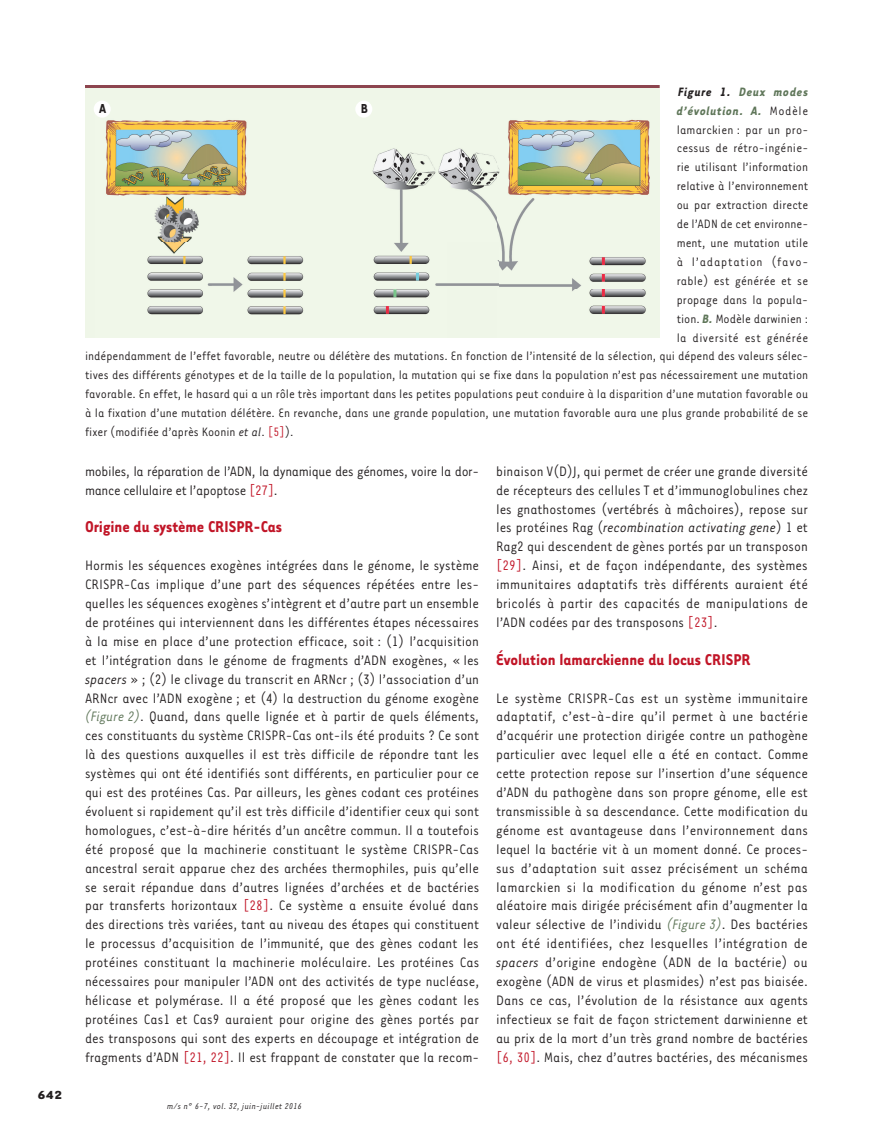
<style>
.page{position:relative;width:893px;height:1148px;background:#fff}
.page>*{position:absolute;margin:0;border:0;box-sizing:border-box;transform-origin:0 0}
.t1{font:700 18px "Tarzana Narrow";color:#c11527}
.t2{font:15.75px/18.9px "Tarzana Narrow";color:#231f20;text-align:justify}
.t3{font:15.75px/18.9px "Tarzana Narrow";letter-spacing:-.02em;color:#231f20}
.t4{font:700 15px "Tarzana Narrow";color:#231f20}
.t5{font:13.95px "Tarzana Narrow";color:#231f20}
.t6{font:italic 700 13.95px "Tarzana Narrow";letter-spacing:.05em;color:#5f7659}
.t7{font:13.95px "Tarzana Narrow";letter-spacing:.03em;color:#231f20}
.t8{font:13.95px "Tarzana Narrow";letter-spacing:.02em;color:#231f20}
.t9{font:13.95px "Tarzana Narrow";letter-spacing:.055em;color:#231f20}
.t10{font:700 13.5px "Tarzana Wide";color:#231f20}
.t11{font:italic 9.75px "Tarzana Narrow";letter-spacing:.025em;color:#231f20}
.s1{color:#231f20}
.s2{font-weight:400;font-style:normal;color:#231f20}
.s3{font-weight:700;font-style:italic;color:#5f7659}
.s4{font-style:italic}
.s5{color:#c11527}
.s6{font-style:italic;color:#5f7659}
</style>
<div class="page">
<div style="left:85px;top:85px;width:575px;height:252px;background:#eff6e8"></div>
<img style="left:97px;top:101px;width:552px;height:214px">
<div style="left:94px;top:101px;width:17px;height:17px;background:#fff;border-radius:50%"></div>
<div style="left:355px;top:101px;width:17px;height:17px;background:#fff;border-radius:50%"></div>
<hr style="left:85px;top:85px;width:575px;height:3px;background:#8d454f">
<p class="t10" style="left:38px;top:1086px;width:26px">642</p>
<p class="t6" style="left:678px;top:83px;width:131px"><span class="s1">Figure 1.</span> Deux modes</p>
<p class="t6" style="left:677px;top:102px;width:133px">d’évolution. A. <span class="s2">Modèle</span></p>
<p class="t5" style="left:677px;top:121px;width:133px">lamarckien : par un pro-</p>
<p class="t5" style="left:677px;top:140px;width:133px">cessus de rétro-ingénie-</p>
<p class="t5" style="left:677px;top:159px;width:133px">rie utilisant l’information</p>
<p class="t5" style="left:677px;top:178px;width:133px">relative à l’environnement</p>
<p class="t5" style="left:677px;top:197px;width:133px">ou par extraction directe</p>
<p class="t5" style="left:677px;top:215px;width:133px">de l’ADN de cet environne-</p>
<p class="t5" style="left:677px;top:234px;width:133px">ment, une mutation utile</p>
<p class="t9" style="left:677px;top:253px;width:133px">à l’adaptation (favo-</p>
<p class="t8" style="left:677px;top:272px;width:133px">rable) est générée et se</p>
<p class="t5" style="left:677px;top:291px;width:133px">propage dans la popula-</p>
<p class="t5" style="left:677px;top:310px;width:133px">tion. <span class="s3">B.</span> Modèle darwinien :</p>
<p class="t7" style="left:677px;top:329px;width:133px">la diversité est générée</p>
<p class="t5" style="left:85px;top:348px;width:725px">indépendamment de l’effet favorable, neutre ou délétère des mutations. En fonction de l’intensité de la sélection, qui dépend des valeurs sélec-</p>
<p class="t5" style="left:85px;top:367px;width:725px">tives des différents génotypes et de la taille de la population, la mutation qui se fixe dans la population n’est pas nécessairement une mutation</p>
<p class="t5" style="left:85px;top:386px;width:725px">favorable. En effet, le hasard qui a un rôle très important dans les petites populations peut conduire à la disparition d’une mutation favorable ou</p>
<p class="t5" style="left:85px;top:404px;width:725px">à la fixation d’une mutation délétère. En revanche, dans une grande population, une mutation favorable aura une plus grande probabilité de se</p>
<p class="t5" style="left:85px;top:423px;width:210px">fixer (modifiée d’après Koonin <span class="s4">et al</span>. <span class="s5">[5]</span>).</p>
<p class="t4" style="left:99px;top:99px;width:9px">A</p>
<p class="t4" style="left:361px;top:99px;width:9px">B</p>
<p class="t3" style="left:85px;top:461px;width:395px">mobiles, la réparation de l’ADN, la dynamique des génomes, voire la dor&shy;mance cellulaire et l’apoptose <span class="s5">[27]</span>.</p>
<p class="t1" style="left:85px;top:516px;width:199px">Origine du système CRISPR-Cas</p>
<p class="t2" style="left:85px;top:555px;width:396px">Hormis les séquences exogènes intégrées dans le génome, le système CRISPR-Cas implique d’une part des séquences répétées entre les&shy;quelles les séquences exogènes s’intègrent et d’autre part un ensemble de protéines qui interviennent dans les différentes étapes nécessaires à la mise en place d’une protection efficace, soit : (1) l’acquisition et l’intégration dans le génome de fragments d’ADN exogènes, « les <span class="s4">spacers</span> » ; (2) le clivage du transcrit en ARNcr ; (3) l’association d’un ARNcr avec l’ADN exogène ; et (4) la destruction du génome exogène <span class="s6">(Figure 2)</span>. Quand, dans quelle lignée et à partir de quels éléments, ces constituants du système CRISPR-Cas ont-ils été produits ? Ce sont là des questions auxquelles il est très difficile de répondre tant les systèmes qui ont été identifiés sont différents, en particulier pour ce qui est des protéines Cas. Par ailleurs, les gènes codant ces protéines évoluent si rapidement qu’il est très difficile d’identifier ceux qui sont homologues, c’est-à-dire hérités d’un ancêtre commun. Il a toutefois été proposé que la machinerie constituant le système CRISPR-Cas ancestral serait apparue chez des archées thermophiles, puis qu’elle se serait répandue dans d’autres lignées d’archées et de bactéries par transferts horizontaux <span class="s5">[28]</span>. Ce système a ensuite évolué dans des directions très variées, tant au niveau des étapes qui constituent le processus d’acquisition de l’immunité, que des gènes codant les protéines constituant la machinerie moléculaire. Les protéines Cas nécessaires pour manipuler l’ADN ont des activités de type nucléase, hélicase et polymérase. Il a été proposé que les gènes codant les protéines Cas1 et Cas9 auraient pour origine des gènes portés par des transposons qui sont des experts en découpage et intégration de fragments d’ADN <span class="s5">[21, 22]</span>. Il est frappant de constater que la recom-</p>
<p class="t11" style="left:167px;top:1100px;width:136px">m/s n° 6-7, vol. 32, juin-juillet 2016</p>
<p class="t2" style="left:496px;top:461px;width:313px">binaison V(D)J, qui permet de créer une grande diversité de récepteurs des cellules T et d’immunoglobulines chez les gnathostomes (vertébrés à mâchoires), repose sur les protéines Rag (<span class="s4">recombination activating gene</span>) 1 et Rag2 qui descendent de gènes portés par un transposon <span class="s5">[29]</span>. Ainsi, et de façon indépendante, des systèmes immunitaires adaptatifs très différents auraient été bricolés à partir des capacités de manipulations de l’ADN codées par des transposons <span class="s5">[23]</span>.</p>
<p class="t1" style="left:496px;top:648px;width:256px">Évolution lamarckienne du locus CRISPR</p>
<p class="t2" style="left:496px;top:688px;width:314px">Le système CRISPR-Cas est un système immunitaire adaptatif, c’est-à-dire qu’il permet à une bactérie d’acquérir une protection dirigée contre un pathogène particulier avec lequel elle a été en contact. Comme cette protection repose sur l’insertion d’une séquence d’ADN du pathogène dans son propre génome, elle est transmissible à sa descendance. Cette modification du génome est avantageuse dans l’environnement dans lequel la bactérie vit à un moment donné. Ce proces&shy;sus d’adaptation suit assez précisément un schéma lamarckien si la modification du génome n’est pas aléatoire mais dirigée précisément afin d’augmenter la valeur sélective de l’individu <span class="s6">(Figure 3)</span>. Des bactéries ont été identifiées, chez lesquelles l’intégration de <span class="s4">spacers</span> d’origine endogène (ADN de la bactérie) ou exogène (ADN de virus et plasmides) n’est pas biaisée.<br>Dans ce cas, l’évolution de la résistance aux agents infectieux se fait de façon strictement darwinienne et au prix de la mort d’un très grand nombre de bactéries <span class="s5">[6, 30]</span>. Mais, chez d’autres bactéries, des mécanismes</p>
</div>
